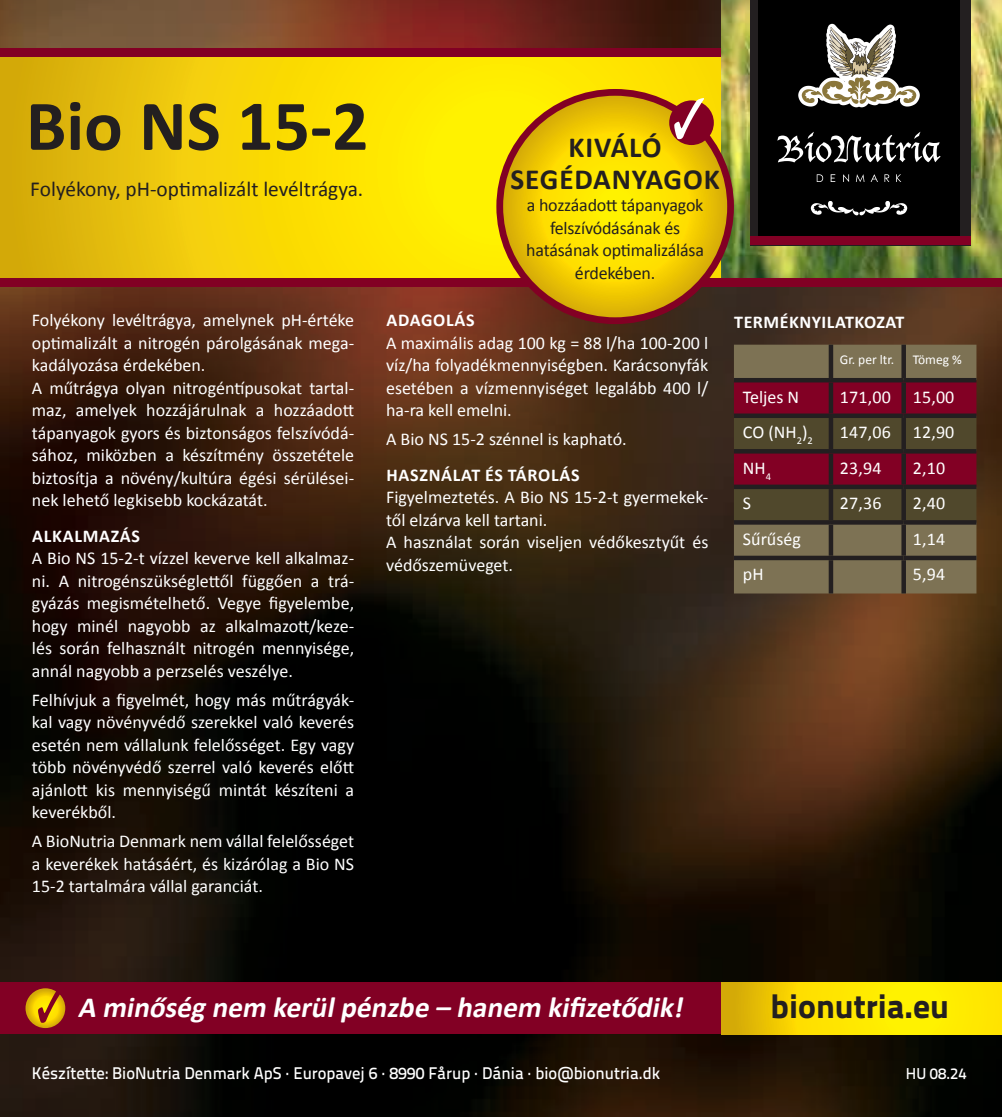
<style>
.page{position:relative;width:1002px;height:1117px;background:#fff}
.page>*{position:absolute;margin:0;border:0;box-sizing:border-box;transform-origin:0 0}
.t1{font:700 72px "Calibri";color:#231f20}
.t2{font:800 33.75px "Titillium Text 22 L";color:#231f20}
.t3{font:italic 700 29.25px "Calibri";color:#fff}
.t4{font:700 29.25px/31.5px "Calibri";letter-spacing:.03em;color:#231f20;text-align:center}
.t5{font:21.38px "Calibri";color:#231f20}
.t6{font:18px/22.5px "Calibri";color:#fff;text-align:justify}
.t7{font:18px/22.5px "Calibri";letter-spacing:-.01em;color:#231f20;text-align:center}
.t8{font:700 18px "Calibri";letter-spacing:.04em;color:#fff}
.t9{font:500 16.88px "Titillium Text 22 L";color:#fff}
.t10{font:500 15.75px "Titillium Text 22 L";color:#fff}
.t11{font:13.5px "Calibri";color:#fff}
</style>
<div class="page">
<img style="left:0;top:0;width:1001px;height:1116px">
<svg style="left:0;top:57px;width:721px;height:220px;background:#f2d305"></svg>
<div style="left:0;top:48px;width:1001px;height:9px;background:#820024"></div>
<img style="left:721px;top:0;width:280px;height:277px">
<div style="left:0;top:277px;width:1001px;height:9px;background:#820024"></div>
<div style="left:0;top:982px;width:734px;height:51px;background:#820024"></div>
<svg style="left:721px;top:982px;width:280px;height:51px;background:#f8de00"></svg>
<svg style="left:26px;top:988px;width:39px;height:39px"></svg>
<svg style="left:38px;top:988px;width:27px;height:34px"></svg>
<div style="left:733px;top:344px;width:243px;height:249px;background:#7d7254"></div>
<svg style="left:733px;top:382px;width:243px;height:138px;background:#672427"></svg>
<div style="left:828px;top:344px;width:5px;height:34px;background:#231f20"></div>
<svg style="left:901px;top:344px;width:4px;height:34px"></svg>
<hr style="left:733px;top:378px;width:97px;height:4px;background:#231f20">
<hr style="left:830px;top:378px;width:73px;height:4px;background:#231f20">
<div style="left:828px;top:382px;width:5px;height:31px;background:#231f20"></div>
<hr style="left:903px;top:378px;width:73px;height:4px;background:#231f20">
<svg style="left:901px;top:382px;width:4px;height:31px"></svg>
<div style="left:733px;top:413px;width:97px;height:5px;background:#231f20"></div>
<div style="left:830px;top:413px;width:73px;height:5px;background:#231f20"></div>
<div style="left:828px;top:418px;width:5px;height:31px;background:#231f20"></div>
<div style="left:903px;top:413px;width:73px;height:5px;background:#231f20"></div>
<svg style="left:901px;top:418px;width:4px;height:31px"></svg>
<hr style="left:733px;top:449px;width:97px;height:4px;background:#231f20">
<hr style="left:830px;top:449px;width:73px;height:4px;background:#231f20">
<div style="left:828px;top:453px;width:5px;height:31px;background:#231f20"></div>
<hr style="left:903px;top:449px;width:73px;height:4px;background:#231f20">
<svg style="left:901px;top:453px;width:4px;height:31px"></svg>
<div style="left:733px;top:484px;width:97px;height:5px;background:#231f20"></div>
<div style="left:830px;top:484px;width:73px;height:5px;background:#231f20"></div>
<div style="left:828px;top:489px;width:5px;height:31px;background:#231f20"></div>
<div style="left:903px;top:484px;width:73px;height:5px;background:#231f20"></div>
<svg style="left:901px;top:489px;width:4px;height:31px"></svg>
<hr style="left:733px;top:520px;width:97px;height:4px;background:#231f20">
<hr style="left:830px;top:520px;width:73px;height:4px;background:#231f20">
<div style="left:828px;top:524px;width:5px;height:31px;background:#231f20"></div>
<hr style="left:903px;top:520px;width:73px;height:4px;background:#231f20">
<svg style="left:901px;top:524px;width:4px;height:31px"></svg>
<div style="left:733px;top:555px;width:97px;height:5px;background:#231f20"></div>
<div style="left:830px;top:555px;width:73px;height:5px;background:#231f20"></div>
<div style="left:828px;top:560px;width:5px;height:33px;background:#231f20"></div>
<div style="left:903px;top:555px;width:73px;height:5px;background:#231f20"></div>
<svg style="left:901px;top:560px;width:4px;height:33px"></svg>
<svg style="left:499px;top:92px;width:231px;height:228px;background:#dfb806"></svg>
<div style="left:496px;top:89px;width:237px;height:235px;border:7px solid #820024;border-radius:50%"></div>
<div style="left:669px;top:100px;width:44px;height:45px;background:#820024;border-radius:50%"></div>
<svg style="left:674px;top:98px;width:30px;height:41px"></svg>
<div style="left:749px;top:0;width:221px;height:245px;background:#231f20"></div>
<div style="left:758px;top:0;width:201px;height:240px;background:#000"></div>
<svg style="left:798px;top:24px;width:121px;height:83px"></svg>
<svg style="left:810px;top:201px;width:97px;height:14px"></svg>
<svg style="left:816px;top:174px;width:7px;height:8px"></svg>
<svg style="left:843px;top:174px;width:6px;height:8px"></svg>
<svg style="left:855px;top:174px;width:9px;height:8px"></svg>
<svg style="left:870px;top:174px;width:7px;height:8px"></svg>
<svg style="left:884px;top:174px;width:5px;height:8px"></svg>
<svg style="left:896px;top:174px;width:5px;height:8px"></svg>
<svg style="left:777px;top:132px;width:163px;height:30px"></svg>
<svg style="left:830px;top:174px;width:5px;height:8px"></svg>
<div style="left:749px;top:236px;width:221px;height:9px;background:#820024"></div>
<h1 class="t1" style="left:26px;top:75px;width:344px">Bio NS 15-2</h1>
<p class="t5" style="left:30px;top:174px;width:334px">Folyékony, pH-optimalizált levéltrágya.</p>
<p class="t6" style="left:32px;top:308px;width:324px;text-align:left">Folyékony levéltrágya, amelynek pH-értéke optimalizált a nitrogén párolgásának mega&shy;kadályozása érdekében.<br>A műtrágya olyan nitrogéntípusokat tartal&shy;maz, amelyek hozzájárulnak a hozzáadott tápanyagok gyors és biztonságos felszívódá&shy;sához, miközben a készítmény összetétele biztosítja a növény/kultúra égési sérülései&shy;nek lehető legkisebb kockázatát.</p>
<p class="t8" style="left:32px;top:523px;width:109px">ALKALMAZÁS</p>
<p class="t6" style="left:32px;top:546px;width:324px">A Bio NS 15-2-t vízzel keverve kell alkalmaz&shy;ni. A nitrogénszükséglettől függően a trá&shy;gyázás megismételhető. Vegye figyelembe, hogy minél nagyobb az alkalmazott/keze&shy;lés során felhasznált nitrogén mennyisége, annál nagyobb a perzselés veszélye.</p>
<p class="t6" style="left:32px;top:687px;width:324px">Felhívjuk a figyelmét, hogy más műtrágyák&shy;kal vagy növényvédő szerekkel való keverés esetén nem vállalunk felelősséget. Egy vagy több növényvédő szerrel való keverés előtt ajánlott kis mennyiségű mintát készíteni a keverékből.</p>
<p class="t6" style="left:32px;top:829px;width:324px">A BioNutria Denmark nem vállal felelősséget a keverékek hatásáért, és kizárólag a Bio NS 15-2 tartalmára vállal garanciát.</p>
<h3 class="t4" style="left:510px;top:131px;width:211px">KIVÁLÓ<br>SEGÉDANYAGOK</h3>
<p class="t7" style="left:526px;top:193px;width:179px">a hozzáadott tápanyagok felszívódásának és hatásának optimalizálása érdekében.</p>
<p class="t8" style="left:386px;top:307px;width:90px">ADAGOLÁS</p>
<p class="t6" style="left:386px;top:331px;width:324px">A maximális adag 100 kg = 88 l/ha 100-200 l víz/ha folyadékmennyiségben. Karácsonyfák esetében a vízmennyiséget legalább 400 l/ ha-ra kell emelni.</p>
<p class="t6" style="left:386px;top:427px;width:242px">A Bio NS 15-2 szénnel is kapható.</p>
<p class="t8" style="left:386px;top:461px;width:194px">HASZNÁLAT ÉS TÁROLÁS</p>
<p class="t6" style="left:386px;top:485px;width:324px;text-align:left">Figyelmeztetés. A Bio NS 15-2-t gyermekek&shy;től elzárva kell tartani.<br>A használat során viseljen védőkesztyűt és védőszemüveget.</p>
<p class="t8" style="left:734px;top:309px;width:171px">TERMÉKNYILATKOZAT</p>
<p class="t11" style="left:839px;top:350px;width:56px">Gr. per ltr.</p>
<p class="t11" style="left:912px;top:350px;width:51px">Tömeg %</p>
<p class="t6" style="left:742px;top:385px;width:58px">Teljes N</p>
<p class="t6" style="left:839px;top:385px;width:116px">171,00 15,00</p>
<p class="t6" style="left:742px;top:420px;width:71px">CO (NH<sub>2</sub>)<sub>2</sub></p>
<p class="t6" style="left:839px;top:420px;width:116px">147,06 12,90</p>
<p class="t6" style="left:742px;top:456px;width:30px">NH<sub>4</sub></p>
<p class="t6" style="left:839px;top:456px;width:43px">23,94</p>
<p class="t6" style="left:912px;top:456px;width:34px">2,10</p>
<p class="t6" style="left:742px;top:491px;width:10px">S</p>
<p class="t6" style="left:839px;top:491px;width:43px">27,36</p>
<p class="t6" style="left:912px;top:491px;width:34px">2,40</p>
<p class="t6" style="left:742px;top:527px;width:59px">Sűrűség</p>
<p class="t6" style="left:912px;top:527px;width:34px">1,14</p>
<p class="t6" style="left:742px;top:562px;width:22px">pH</p>
<p class="t6" style="left:912px;top:562px;width:34px">5,94</p>
<h3 class="t3" style="left:78px;top:986px;width:613px">A minőség nem kerülpénzbe – hanem kifizetődik!</h3>
<h2 class="t2" style="left:770px;top:979px;width:180px">bionutria.eu</h2>
<p class="t9" style="left:32px;top:1059px;width:629px">Készítette: BioNutria Denmark ApS · Europavej 6 · 8990 Fårup · Dánia · bio@bionutria.dk</p>
<p class="t10" style="left:905px;top:1060px;width:62px">HU 08.24</p>
</div>
